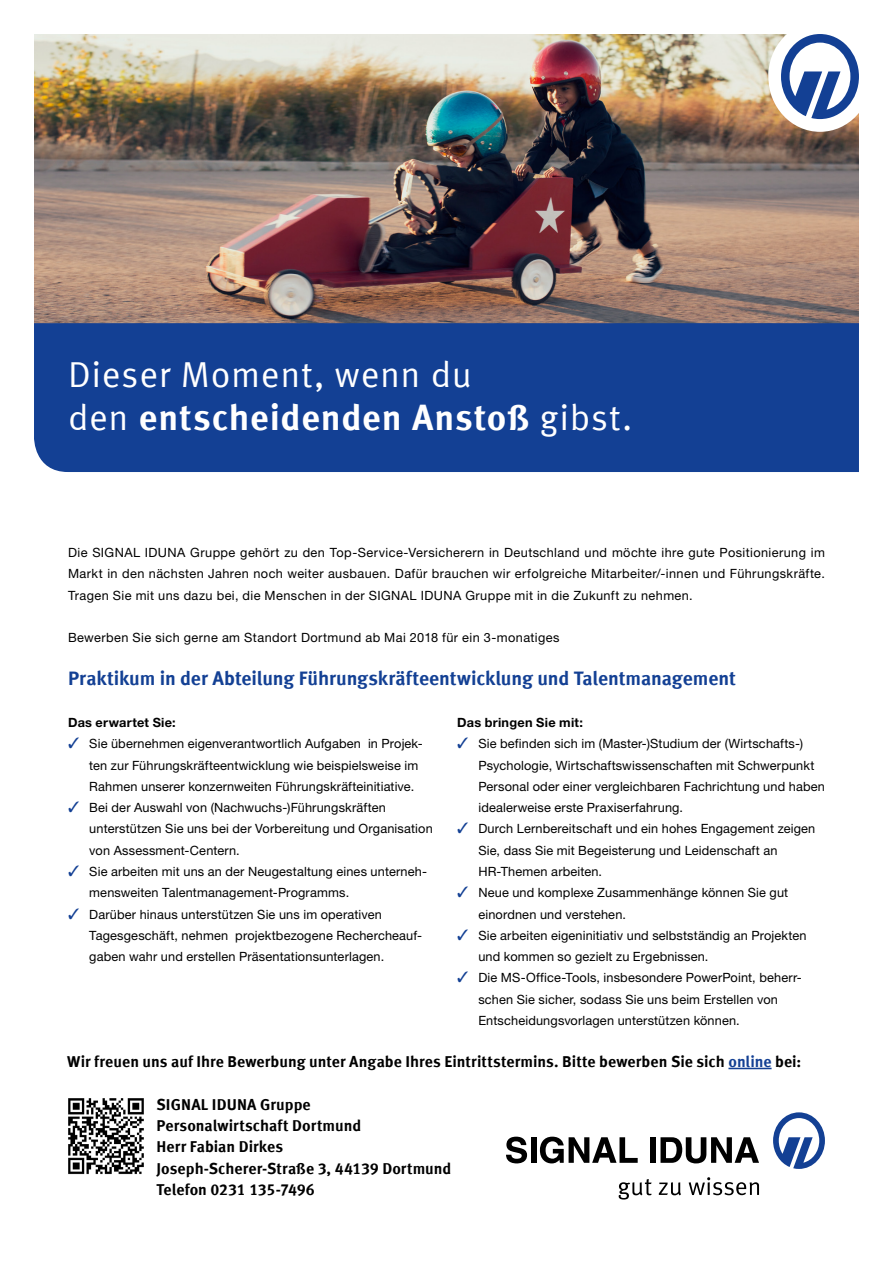
<style>
.page{position:relative;width:893px;height:1263px;background:#fff}
.page>*{position:absolute;margin:0;border:0;box-sizing:border-box;transform-origin:0 0}
.t1{font:700 36px "Meta Offc Pro";letter-spacing:.02em;color:#fff}
.t2{font:36px "Meta Offc Pro Norm";letter-spacing:.02em;color:#fff}
.t3{font:700 19.5px "Meta Offc Pro";letter-spacing:-.005em;color:#134094}
.t4{font:700 15.75px/21.3px "Meta Offc Pro";color:#000}
.t5{font:12.75px/21.3px "Helvetica Neue LTW1 G";letter-spacing:.01em;color:#000}
.t6{font:12.75px "Helvetica Neue LTW1 G";letter-spacing:.03em;color:#000}
.t7{font:700 12.75px "Helvetica Neue LTW1 G";letter-spacing:.02em;color:#000}
.s1{font-family:"Meta Offc Pro Norm";font-weight:400}
.s2{color:#134094}
</style>
<div class="page">
<img style="left:34px;top:34px;width:825px;height:289px">
<div style="left:34px;top:323px;width:825px;height:149px;background:#134094"></div>
<hr style="left:728px;top:1068px;width:44px;height:1px;background:#134094">
<img style="left:68px;top:1098px;width:76px;height:77px">
<svg style="left:506px;top:1137px;width:21px;height:26px"></svg>
<div style="left:531px;top:1137px;width:5px;height:26px;background:#000"></div>
<svg style="left:540px;top:1137px;width:98px;height:26px"></svg>
<div style="left:650px;top:1137px;width:5px;height:26px;background:#000"></div>
<svg style="left:660px;top:1137px;width:99px;height:26px"></svg>
<svg style="left:619px;top:1179px;width:33px;height:20px"></svg>
<svg style="left:659px;top:1182px;width:22px;height:13px"></svg>
<svg style="left:689px;top:1177px;width:70px;height:18px"></svg>
<svg style="left:773px;top:1112px;width:52px;height:57px"></svg>
<div style="left:768px;top:21px;width:104px;height:111px;background:#fff;border-radius:50%"></div>
<svg style="left:781px;top:34px;width:78px;height:85px"></svg>
<div style="left:850px;top:0;width:43px;height:43px;background:#fff"></div>
<h1 class="t2" style="left:68px;top:347px;width:405px">Dieser Moment, wenn du</h1>
<h1 class="t1" style="left:68px;top:389px;width:566px"><span class="s1">den</span> entscheidenden Anstoß <span class="s1">gibst.</span></h1>
<p class="t5" style="left:68px;top:542px;width:758px;text-align:justify">Die SIGNAL IDUNA Gruppe gehört zu den Top-Service-Versicherern in Deutschland und möchte ihre gute Positionierung im Markt in den nächsten Jahren noch weiter ausbauen. Dafür brauchen wir erfolgreiche Mitarbeiter/-innen und Führungskräfte.<br>Tragen Sie mit uns dazu bei, die Menschen in der SIGNAL IDUNA Gruppe mit in die Zukunft zu nehmen.</p>
<p class="t6" style="left:68px;top:630px;width:493px">Bewerben Sie sich gerne am Standort Dortmund ab Mai 2018 für ein 3-monatiges</p>
<h2 class="t3" style="left:68px;top:663px;width:669px">Praktikum in der Abteilung Führungskräfteentwicklung und Talentmanagement</h2>
<p class="t7" style="left:68px;top:715px;width:109px">Das erwartet Sie:</p>
<p class="t5" style="left:89px;top:733px;width:335px;text-indent:-21px"><span class="s2">✓</span> Sie übernehmen eigenverantwortlich Aufgaben in Projek&shy;ten zur Führungskräfteentwicklung wie beispielsweise im<br>Rahmen unserer konzernweiten Führungskräfteinitiative.</p>
<p class="t5" style="left:89px;top:797px;width:345px;text-indent:-21px"><span class="s2">✓</span> Bei der Auswahl von (Nachwuchs-)Führungskräften unterstützen Sie uns bei der Vorbereitung und Organisation von Assessment-Centern.</p>
<p class="t5" style="left:89px;top:861px;width:339px;text-indent:-21px"><span class="s2">✓</span> Sie arbeiten mit uns an der Neugestaltung eines unterneh&shy;mensweiten Talentmanagement-Programms.</p>
<p class="t5" style="left:89px;top:903px;width:334px;text-indent:-21px"><span class="s2">✓</span> Darüber hinaus unterstützen Sie uns im operativen<br>Tagesgeschäft, nehmen projektbezogene Rechercheauf&shy;gaben wahr und erstellen Präsentationsunterlagen.</p>
<p class="t7" style="left:457px;top:715px;width:127px">Das bringen Sie mit:</p>
<p class="t5" style="left:478px;top:733px;width:348px;text-indent:-21px"><span class="s2">✓</span> Sie befinden sich im (Master-)Studium der (Wirtschafts-)<br>Psychologie, Wirtschaftswissenschaften mit Schwerpunkt Personal oder einer vergleichbaren Fachrichtung und haben idealerweise erste Praxiserfahrung.</p>
<p class="t5" style="left:478px;top:818px;width:338px;text-indent:-21px"><span class="s2">✓</span> Durch Lernbereitschaft und ein hohes Engagement zeigen<br>Sie, dass Sie mit Begeisterung und Leidenschaft an<br>HR-Themen arbeiten.</p>
<p class="t5" style="left:478px;top:882px;width:311px;text-indent:-21px"><span class="s2">✓</span> Neue und komplexe Zusammenhänge können Sie gut einordnen und verstehen.</p>
<p class="t5" style="left:478px;top:924px;width:330px;text-indent:-21px"><span class="s2">✓</span> Sie arbeiten eigeninitiativ und selbstständig an Projekten und kommen so gezielt zu Ergebnissen.</p>
<p class="t5" style="left:478px;top:967px;width:325px;text-indent:-21px"><span class="s2">✓</span> Die MS-Office-Tools, insbesondere PowerPoint, beherr&shy;schen Sie sicher, sodass Sie uns beim Erstellen von<br>Entscheidungsvorlagen unterstützen können.</p>
<p class="t4" style="left:67px;top:1050px;width:736px">Wir freuen uns auf Ihre Bewerbung unter Angabe Ihres Eintrittstermins. Bitte bewerben Sie sich <span class="s2">online</span> bei:</p>
<p class="t4" style="left:156px;top:1093px;width:296px">SIGNAL IDUNA Gruppe<br>Personalwirtschaft Dortmund<br>Herr Fabian Dirkes<br>Joseph-Scherer-Straße 3, 44139 Dortmund<br>Telefon 0231 135-7496</p>
</div>
